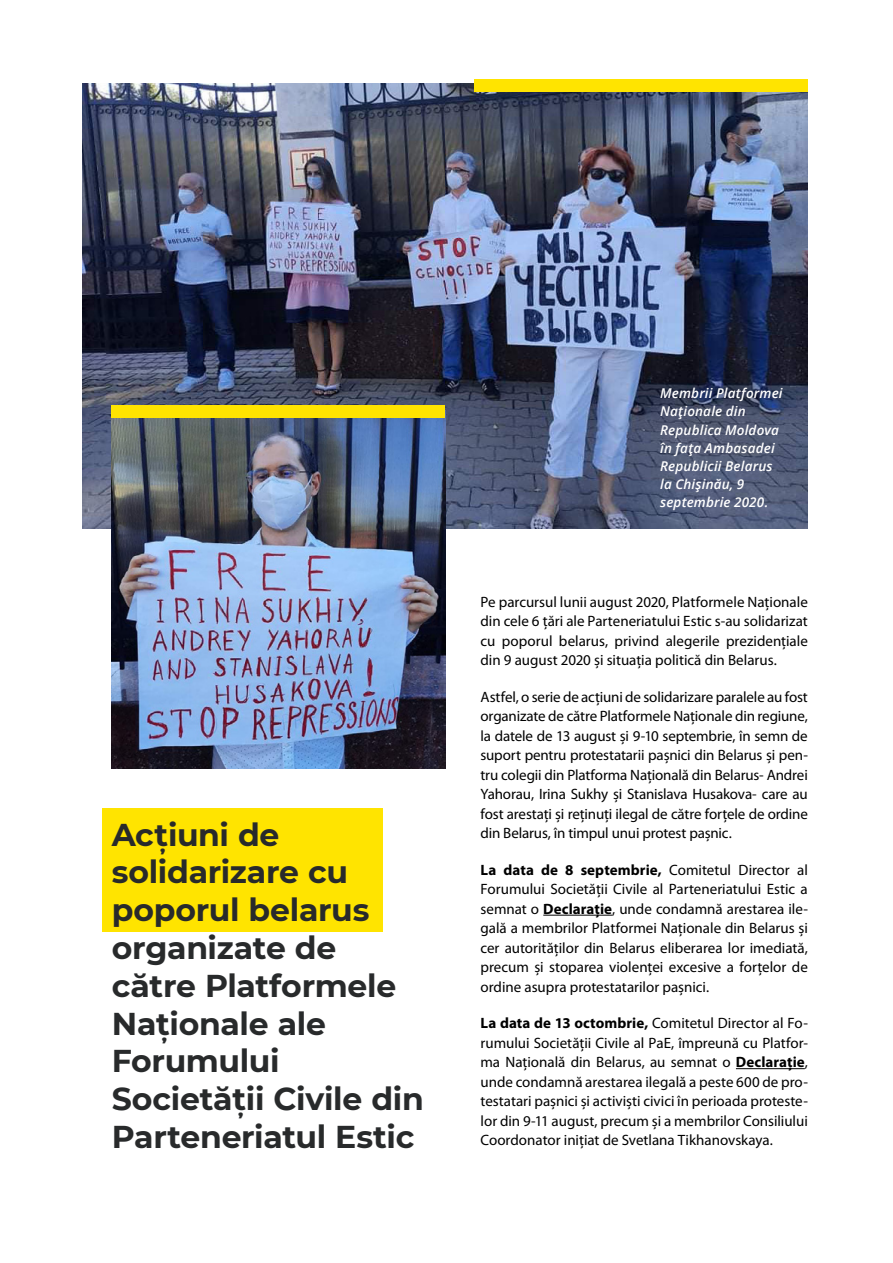
<style>
.page{position:relative;width:893px;height:1263px;background:#fff}
.page>*{position:absolute;margin:0;border:0;box-sizing:border-box;transform-origin:0 0}
.t1{font:700 31.5px/37.8px "Montserrat";letter-spacing:-.01em;color:#282a2b}
.t2{font:15px/19.5px "Myriad Pro";letter-spacing:-.005em;color:#000;text-align:justify}
.t3{font:italic 600 13.5px/18.1px "Open Sans";letter-spacing:.01em;color:#fff}
.s1{font-weight:700}
</style>
<div class="page">
<div style="left:102px;top:808px;width:281px;height:123px;background:#ffe400"></div>
<hr style="left:543px;top:915px;width:69px;height:1px;background:#000">
<hr style="left:736px;top:1068px;width:69px;height:1px;background:#000">
<img style="left:82px;top:84px;width:726px;height:444px">
<img style="left:112px;top:418px;width:333px;height:350px">
<div style="left:112px;top:405px;width:333px;height:13px;background:#ffe400"></div>
<div style="left:474px;top:79px;width:334px;height:13px;background:#ffe400"></div>
<h1 class="t1" style="left:112px;top:814px;width:314px">Acțiuni de solidarizare cu poporul belarus organizate de către Platformele<br>Naționale ale<br>Forumului<br>Societății Civile din<br>Parteneriatul Estic</h1>
<p class="t3" style="left:660px;top:384px;width:124px">Membrii Platformei<br>Naționale din<br>Republica Moldova în fața Ambasadei<br>Republicii Belarus la Chișinău, 9 septembrie 2020.</p>
<p class="t2" style="left:480px;top:592px;width:329px">Pe parcursul lunii august 2020, Platformele Naționale din cele 6 țări ale Parteneriatului Estic s-au solidarizat cu poporul belarus, privind alegerile prezidențiale din 9 august 2020 și situația politică din Belarus.</p>
<p class="t2" style="left:480px;top:687px;width:329px">Astfel, o serie de acțiuni de solidarizare paralele au fost organizate de către Platformele Naționale din regiune, la datele de 13 august și 9-10 septembrie, în semn de suport pentru protestatarii pașnici din Belarus și pen&shy;tru colegii din Platforma Națională din Belarus- Andrei Yahorau, Irina Sukhy și Stanislava Husakova- care au fost arestați și reținuți ilegal de către forțele de ordine din Belarus, în timpul unui protest pașnic.</p>
<p class="t2" style="left:480px;top:860px;width:329px"><span class="s1">La data de 8 septembrie,</span> Comitetul Director al Forumului Societății Civile al Parteneriatului Estic a semnat o <span class="s1">Declarație</span>, unde condamnă arestarea ile&shy;gală a membrilor Platformei Naționale din Belarus și cer autorităților din Belarus eliberarea lor imediată, precum și stoparea violenței excesive a forțelor de ordine asupra protestatarilor pașnici.</p>
<p class="t2" style="left:480px;top:1013px;width:329px"><span class="s1">La data de 13 octombrie,</span> Comitetul Director al Fo&shy;rumului Societății Civile al PaE, împreună cu Platfor&shy;ma Națională din Belarus, au semnat o <span class="s1">Declarație</span>, unde condamnă arestarea ilegală a peste 600 de pro&shy;testatari pașnici și activiști civici în perioada proteste&shy;lor din 9-11 august, precum și a membrilor Consiliului Coordonator inițiat de Svetlana Tikhanovskaya.</p>
</div>
